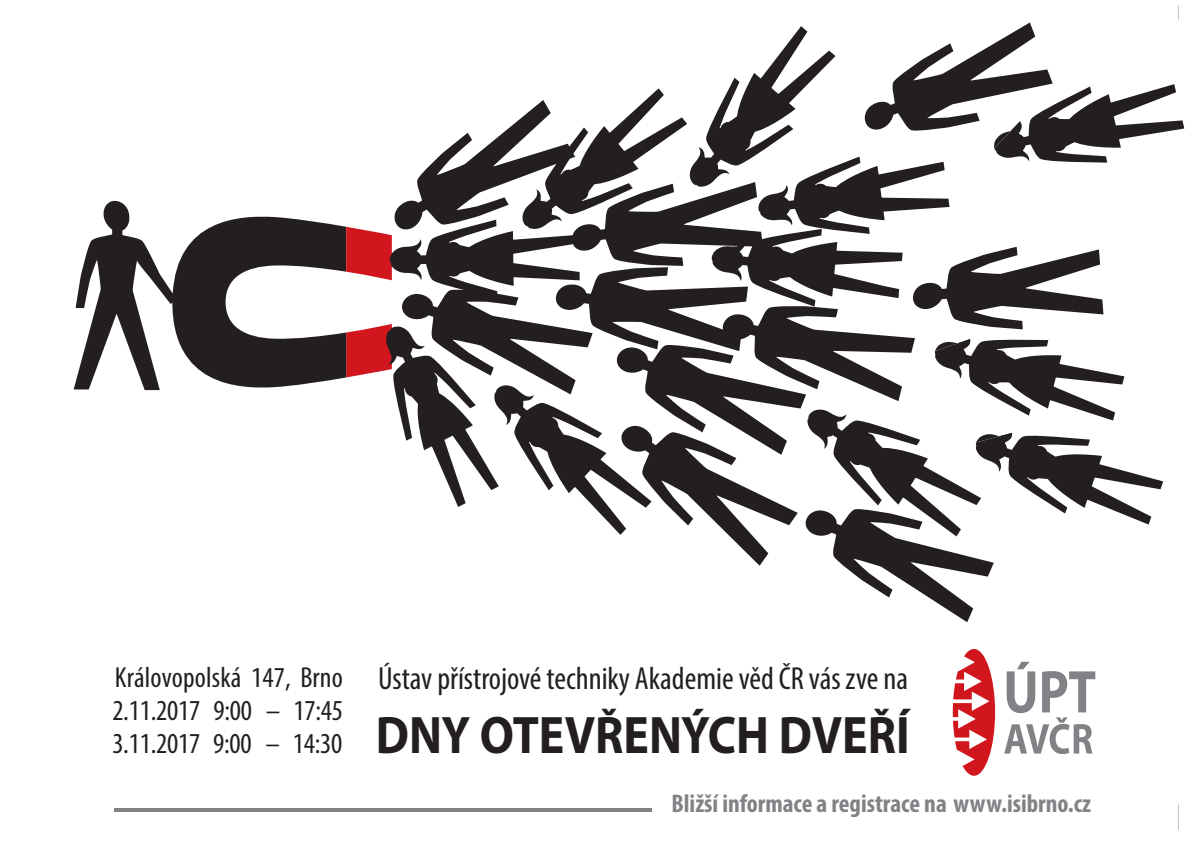
<style>
.page{position:relative;width:1191px;height:842px;background:#fff}
.page>*{position:absolute;margin:0;border:0;box-sizing:border-box;transform-origin:0 0}
.t1{font:700 53.1px "Myriad Pro";color:#231f20;scale:.9 1}
.t2{font:condensed 32px "Myriad Pro";color:#231f20}
.t3{font:condensed 29px/33px "Myriad Pro";letter-spacing:.005em;color:#231f20;text-align:justify}
.t4{font:700 condensed 25.6px "Myriad Pro";color:#808285}
</style>
<div class="page">
<svg style="left:952px;top:649px;width:43px;height:127px"></svg>
<svg style="left:1004px;top:662px;width:91px;height:92px"></svg>
<svg style="left:1178px;top:5px;width:1px;height:15px"></svg>
<svg style="left:1178px;top:804px;width:1px;height:26px"></svg>
<svg style="left:346px;top:325px;width:39px;height:52px;background:#d7363d"></svg>
<svg style="left:74px;top:200px;width:272px;height:190px"></svg>
<svg style="left:346px;top:227px;width:39px;height:52px;background:#d8363d"></svg>
<svg style="left:385px;top:22px;width:667px;height:600px"></svg>
<svg style="left:934px;top:339px;width:190px;height:81px"></svg>
<svg style="left:975px;top:433px;width:188px;height:92px"></svg>
<svg style="left:993px;top:84px;width:191px;height:79px"></svg>
<svg style="left:911px;top:247px;width:192px;height:82px"></svg>
<hr style="left:114px;top:808px;width:538px;height:4px;background:#808285">
<p class="t3" style="left:112px;top:660px;width:232px">Královopolská 147, Brno 2.11.2017 9:00 – 17:45<br>3.11.2017 9:00 – 14:30</p>
<p class="t2" style="left:378px;top:659px;width:531px">Ústav přístrojové techniky Akademie věd ČR vás zve na</p>
<h1 class="t1" style="left:376px;top:700px;width:594px">DNY OTEVŘENÝCH DVEŘÍ</h1>
<p class="t4" style="left:671px;top:787px;width:421px">Bližší informace a registrace na www.isibrno.cz</p>
</div>
